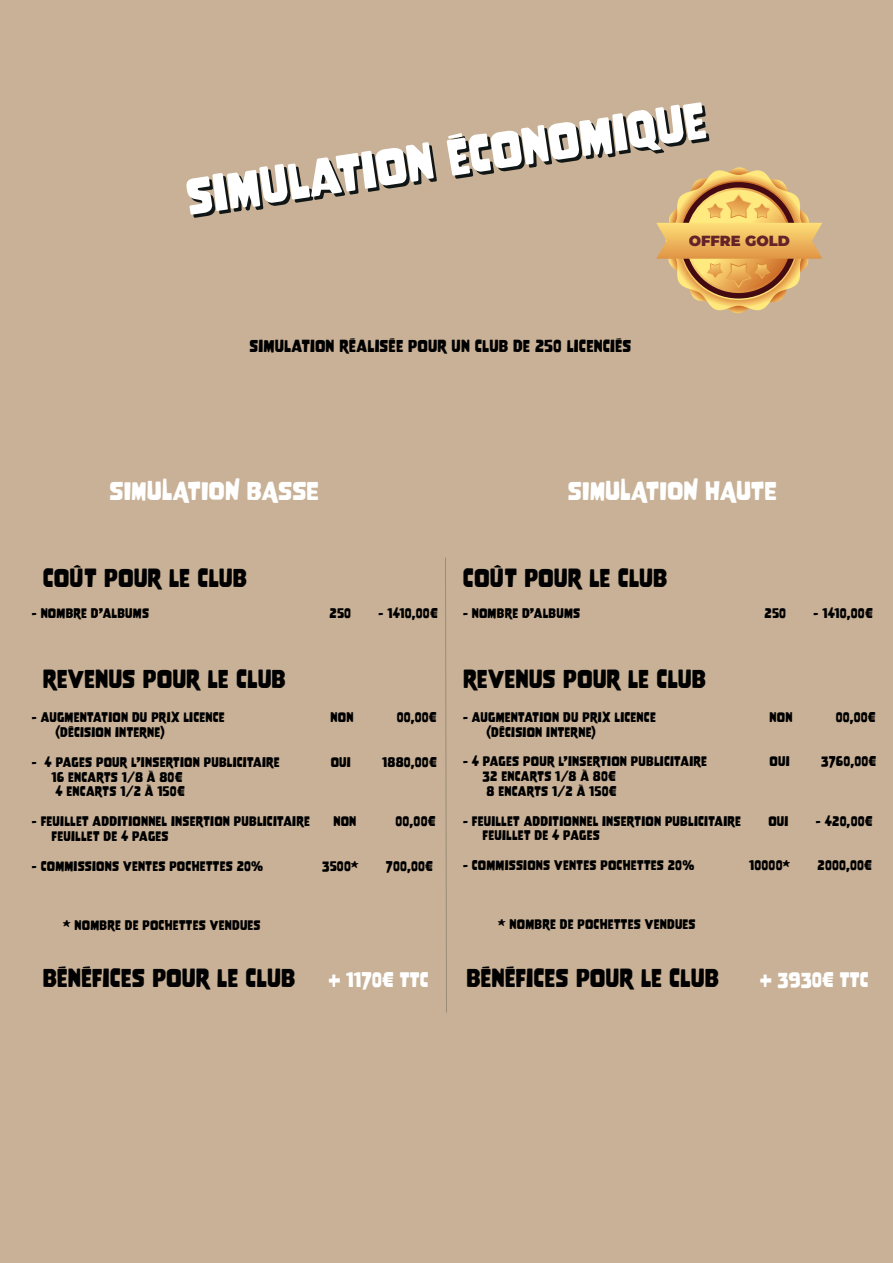
<style>
.page{position:relative;width:893px;height:1263px;background:#c8b196}
.page>*{position:absolute;margin:0;border:0;box-sizing:border-box;transform-origin:0 0}
.t1{font:46.2px "Nove";color:#101516}
.t2{font:23.1px "Nove";color:#000001}
.t3{font:23.1px "Nove";color:#fff}
.t4{font:18.45px "Nove";letter-spacing:.005em;color:#fff}
.t5{font:15.45px "Nove";letter-spacing:.01em;color:#000001}
.t6{font:900 14.7px "Montserrat";color:#652228}
.t7{font:12.3px/14.9px "Nove";letter-spacing:.02em;color:#000001;text-align:center}
</style>
<div class="page">
<svg style="left:446px;top:557px;width:1px;height:455px"></svg>
<svg style="left:656px;top:167px;width:166px;height:146px;background:#d7ad6b"></svg>
<p class="t1" style="left:185px;top:176px;width:526px;rotate:-9deg">SIMULATION ÉCONOMIQUE</p>
<p class="t5" style="left:249px;top:337px;width:383px">SIMULATION RÉALISÉE POUR UN CLUB DE 250 LICENCIÉS</p>
<p class="t6" style="left:689px;top:230px;width:103px">OFFRE GOLD</p>
<p class="t3" style="left:110px;top:477px;width:211px">SIMULATION BASSE</p>
<p class="t3" style="left:568px;top:477px;width:210px">SIMULATION HAUTE</p>
<p class="t2" style="left:43px;top:564px;width:206px">COÛT POUR LE CLUB</p>
<p class="t2" style="left:463px;top:564px;width:206px">COÛT POUR LE CLUB</p>
<p class="t7" style="left:32px;top:606px;width:119px">- NOMBRE D’ALBUMS</p>
<p class="t7" style="left:330px;top:606px;width:23px">250</p>
<p class="t7" style="left:379px;top:606px;width:61px">- 1410,00€</p>
<p class="t7" style="left:463px;top:606px;width:119px">- NOMBRE D’ALBUMS</p>
<p class="t7" style="left:765px;top:606px;width:23px">250</p>
<p class="t7" style="left:814px;top:606px;width:61px">- 1410,00€</p>
<p class="t2" style="left:43px;top:665px;width:245px">REVENUS POUR LE CLUB</p>
<p class="t2" style="left:463px;top:665px;width:245px">REVENUS POUR LE CLUB</p>
<p class="t7" style="left:32px;top:710px;width:194px">- AUGMENTATION DU PRIX LICENCE</p>
<p class="t7" style="left:331px;top:710px;width:24px">NON</p>
<p class="t7" style="left:397px;top:710px;width:41px">00,00€</p>
<p class="t7" style="left:55px;top:725px;width:111px">(DÉCISION INTERNE)</p>
<p class="t7" style="left:32px;top:755px;width:249px">- 4 PAGES POUR L’INSERTION PUBLICITAIRE</p>
<p class="t7" style="left:331px;top:755px;width:22px">OUI</p>
<p class="t7" style="left:382px;top:755px;width:56px">1880,00€</p>
<p class="t7" style="left:52px;top:769px;width:135px">16 ENCARTS 1/8 À 80€<br>4 ENCARTS 1/2 À 150€</p>
<p class="t7" style="left:32px;top:814px;width:279px">- FEUILLET ADDITIONNEL INSERTION PUBLICITAIRE</p>
<p class="t7" style="left:333px;top:814px;width:24px">NON</p>
<p class="t7" style="left:396px;top:814px;width:41px">00,00€</p>
<p class="t7" style="left:52px;top:829px;width:119px">FEUILLET DE 4 PAGES</p>
<p class="t7" style="left:32px;top:858px;width:233px">- COMMISSIONS VENTES POCHETTES 20%</p>
<p class="t7" style="left:322px;top:858px;width:38px">3500*</p>
<p class="t7" style="left:386px;top:858px;width:49px">700,00€</p>
<p class="t7" style="left:463px;top:710px;width:194px">- AUGMENTATION DU PRIX LICENCE</p>
<p class="t7" style="left:769px;top:710px;width:24px">NON</p>
<p class="t7" style="left:836px;top:710px;width:41px">00,00€</p>
<p class="t7" style="left:486px;top:725px;width:111px">(DÉCISION INTERNE)</p>
<p class="t7" style="left:463px;top:754px;width:245px">- 4 PAGES POUR L’INSERTION PUBLICITAIRE</p>
<p class="t7" style="left:770px;top:754px;width:22px">OUI</p>
<p class="t7" style="left:821px;top:754px;width:57px">3760,00€</p>
<p class="t7" style="left:483px;top:769px;width:135px">32 ENCARTS 1/8 À 80€<br>8 ENCARTS 1/2 À 150€</p>
<p class="t7" style="left:463px;top:813px;width:279px">- FEUILLET ADDITIONNEL INSERTION PUBLICITAIRE</p>
<p class="t7" style="left:768px;top:813px;width:22px">OUI</p>
<p class="t7" style="left:816px;top:813px;width:58px">- 420,00€</p>
<p class="t7" style="left:483px;top:828px;width:119px">FEUILLET DE 4 PAGES</p>
<p class="t7" style="left:463px;top:858px;width:233px">- COMMISSIONS VENTES POCHETTES 20%</p>
<p class="t7" style="left:749px;top:858px;width:42px">10000*</p>
<p class="t7" style="left:818px;top:858px;width:56px">2000,00€</p>
<p class="t7" style="left:63px;top:917px;width:199px">* NOMBRE DE POCHETTES VENDUES</p>
<p class="t7" style="left:498px;top:917px;width:199px">* NOMBRE DE POCHETTES VENDUES</p>
<p class="t2" style="left:43px;top:964px;width:254px">BÉNÉFICES POUR LE CLUB</p>
<p class="t2" style="left:466px;top:964px;width:254px">BÉNÉFICES POUR LE CLUB</p>
<p class="t4" style="left:329px;top:969px;width:101px">+ 1170€ TTC</p>
<p class="t4" style="left:760px;top:969px;width:110px">+ 3930€ TTC</p>
</div>
